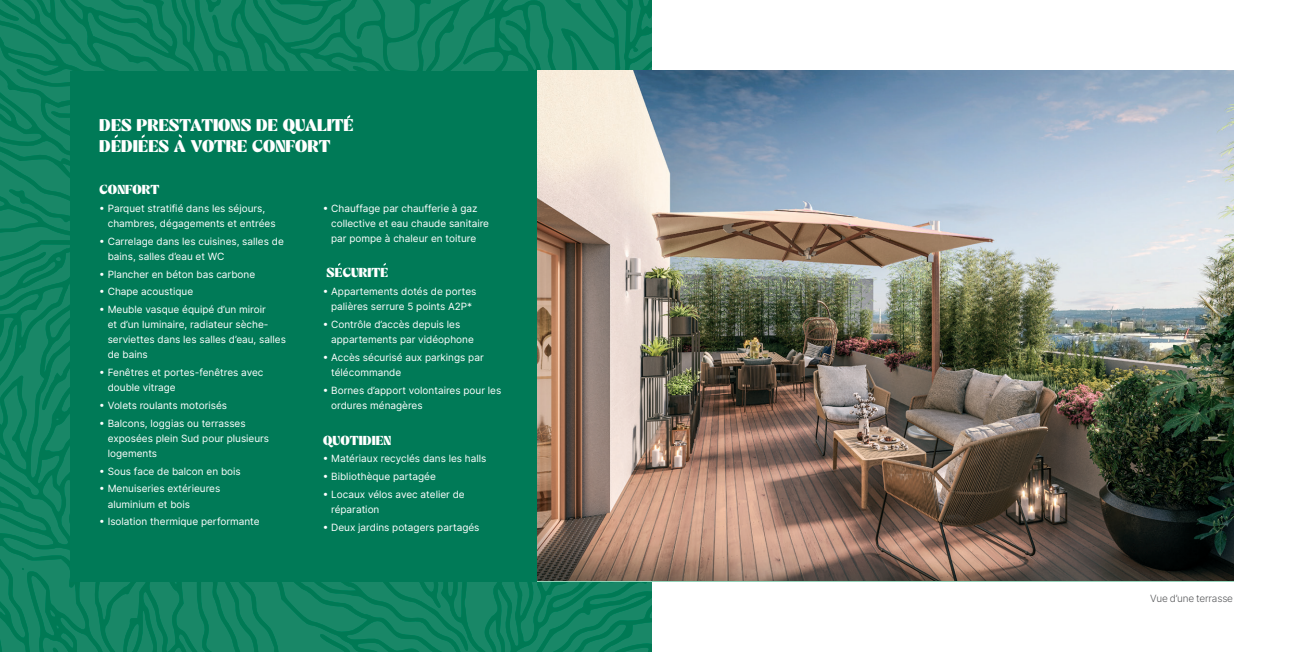
<style>
.page{position:relative;width:1304px;height:652px;background:#fff}
.page>*{position:absolute;margin:0;border:0;box-sizing:border-box;transform-origin:0 0}
.t1{font:17px/20.4px "Mechta";color:#fff}
.t2{font:13px "Mechta";color:#fff}
.t3{font:10px/15px "Inter";color:#fff}
.t4{font:300 10px "Inter";letter-spacing:-.015em;color:#57585a}
</style>
<div class="page">
<svg style="left:0;top:0;width:652px;height:652px;background:#108261"></svg>
<div style="left:71px;top:71px;width:510px;height:510px;background:#007a57"></div>
<img style="left:537px;top:71px;width:696px;height:510px">
<p class="t1" style="left:99px;top:117px;width:256px">DES PRESTATIONS DE QUALITE<br>DEDIEES A VOTRE CONFORT</p>
<p class="t2" style="left:99px;top:184px;width:62px">CONFORT</p>
<p class="t3" style="left:108px;top:201px;width:169px;text-indent:-8px">• Parquet stratifié dans les séjours, chambres, dégagements et entrées</p>
<p class="t3" style="left:108px;top:233px;width:178px;text-indent:-8px">• Carrelage dans les cuisines, salles de bains, salles d’eau et WC</p>
<p class="t3" style="left:99px;top:266px;width:157px">• Plancher en béton bas carbone</p>
<p class="t3" style="left:99px;top:284px;width:95px">• Chape acoustique</p>
<p class="t3" style="left:108px;top:302px;width:180px;text-indent:-8px">• Meuble vasque équipé d’un miroir<br>et d’un luminaire, radiateur sèche&shy;serviettes dans les salles d’eau, salles de bains</p>
<p class="t3" style="left:108px;top:365px;width:157px;text-indent:-8px">• Fenêtres et portes-fenêtres avec double vitrage</p>
<p class="t3" style="left:99px;top:398px;width:129px">• Volets roulants motorisés</p>
<p class="t3" style="left:108px;top:415px;width:163px;text-indent:-8px">• Balcons, loggias ou terrasses exposées plein Sud pour plusieurs logements</p>
<p class="t3" style="left:99px;top:463px;width:143px">• Sous face de balcon en bois</p>
<p class="t3" style="left:108px;top:481px;width:114px;text-indent:-8px">• Menuiseries extérieures aluminium et bois</p>
<p class="t3" style="left:99px;top:514px;width:162px">• Isolation thermique performante</p>
<p class="t3" style="left:331px;top:201px;width:159px;text-indent:-8px">• Chauffage par chaufferie à gaz collective et eau chaude sanitaire par pompe à chaleur en toiture</p>
<p class="t2" style="left:327px;top:267px;width:63px">SECURITE</p>
<p class="t3" style="left:323px;top:284px;width:155px;text-align:center">• Appartements dotés de portes palières serrure 5 points A2P*</p>
<p class="t3" style="left:331px;top:317px;width:144px;text-indent:-8px">• Contrôle d’accès depuis les appartements par vidéophone</p>
<p class="t3" style="left:331px;top:350px;width:154px;text-indent:-8px">• Accès sécurisé aux parkings par télécommande</p>
<p class="t3" style="left:331px;top:383px;width:172px;text-indent:-8px">• Bornes d’apport volontaires pour les ordures ménagères</p>
<p class="t2" style="left:323px;top:434px;width:70px">QUOTIDIEN</p>
<p class="t3" style="left:323px;top:451px;width:165px">• Matériaux recyclés dans les halls</p>
<p class="t3" style="left:323px;top:469px;width:115px">• Bibliothèque partagée</p>
<p class="t3" style="left:331px;top:487px;width:135px;text-indent:-8px">• Locaux vélos avec atelier de réparation</p>
<p class="t3" style="left:323px;top:520px;width:158px">• Deux jardins potagers partagés</p>
<p class="t4" style="left:1150px;top:591px;width:84px">Vue d’une terrasse</p>
</div>
